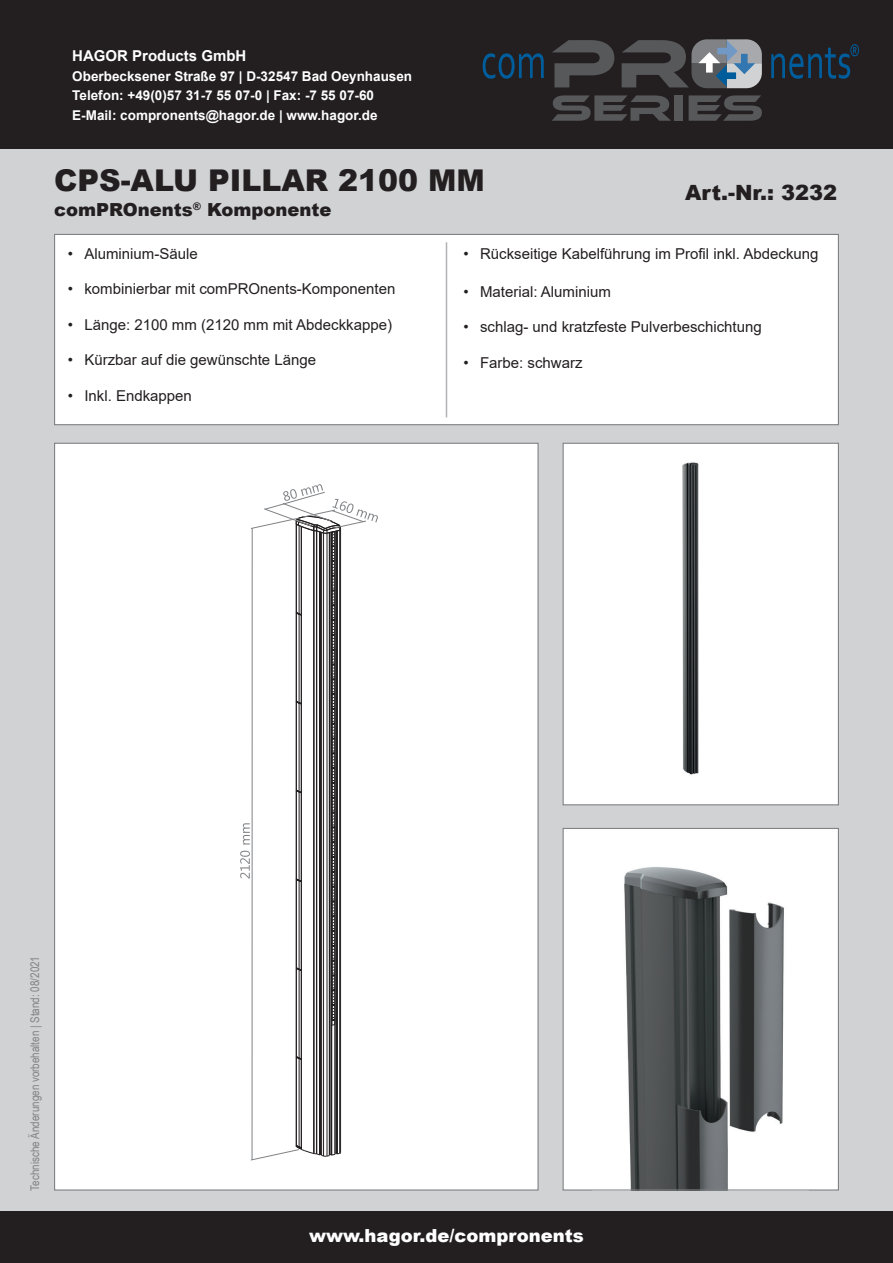
<style>
.page{position:relative;width:893px;height:1263px;background:#d1d2d4}
.page>*{position:absolute;margin:0;border:0;box-sizing:border-box;transform-origin:0 0}
.t1{font:900 30px "Arial";color:#231f20}
.t2{font:900 21px "Arial";color:#231f20}
.t3{font:900 18px "Arial";color:#fff}
.t4{font:900 18px "Arial";color:#231f20}
.t5{font:15px "Arial";color:#231f20}
.t6{font:700 15px "Arial";color:#fff}
.t7{font:700 13.5px/19.5px "Arial";color:#fff}
.t8{font:12px "Arial Narrow";color:#808285}
</style>
<div class="page">
<div style="left:0;top:1212px;width:893px;height:51px;background:#231f20"></div>
<div style="left:0;top:0;width:893px;height:149px;background:#231f20"></div>
<svg style="left:483px;top:53px;width:61px;height:26px"></svg>
<svg style="left:552px;top:40px;width:62px;height:47px"></svg>
<svg style="left:771px;top:44px;width:88px;height:35px"></svg>
<svg style="left:552px;top:95px;width:119px;height:26px"></svg>
<div style="left:674px;top:95px;width:9px;height:26px;background:#57585a"></div>
<svg style="left:689px;top:95px;width:73px;height:26px"></svg>
<svg style="left:622px;top:39px;width:140px;height:49px"></svg>
<div style="left:563px;top:443px;width:275px;height:362px;background:#fff"></div>
<img style="left:682px;top:462px;width:17px;height:313px">
<div style="left:563px;top:443px;width:276px;height:362px;border:1px solid #808285"></div>
<div style="left:55px;top:443px;width:483px;height:747px;background:#fff"></div>
<hr style="left:296px;top:968px;width:1px;height:88px;background:#231f20">
<hr style="left:296px;top:1057px;width:1px;height:88px;background:#231f20">
<hr style="left:299px;top:970px;width:1px;height:88px;background:#231f20">
<hr style="left:299px;top:1058px;width:1px;height:89px;background:#231f20">
<hr style="left:301px;top:526px;width:1px;height:623px;background:#231f20">
<hr style="left:313px;top:531px;width:1px;height:622px;background:#231f20">
<hr style="left:314px;top:531px;width:1px;height:622px;background:#231f20">
<hr style="left:316px;top:531px;width:1px;height:623px;background:#231f20">
<hr style="left:319px;top:532px;width:1px;height:623px;background:#231f20">
<hr style="left:320px;top:532px;width:1px;height:623px;background:#231f20">
<hr style="left:321px;top:532px;width:1px;height:623px;background:#231f20">
<hr style="left:323px;top:533px;width:1px;height:623px;background:#231f20">
<hr style="left:327px;top:533px;width:1px;height:623px;background:#231f20">
<hr style="left:329px;top:532px;width:1px;height:622px;background:#231f20">
<hr style="left:330px;top:532px;width:1px;height:623px;background:#231f20">
<hr style="left:331px;top:532px;width:1px;height:623px;background:#231f20">
<hr style="left:334px;top:531px;width:1px;height:623px;background:#231f20">
<hr style="left:335px;top:531px;width:1px;height:622px;background:#231f20">
<hr style="left:336px;top:531px;width:1px;height:623px;background:#231f20">
<hr style="left:337px;top:531px;width:1px;height:623px;background:#231f20">
<hr style="left:339px;top:530px;width:1px;height:623px;background:#231f20">
<hr style="left:340px;top:530px;width:1px;height:623px;background:#231f20">
<svg style="left:295px;top:1054px;width:6px;height:6px"></svg>
<hr style="left:252px;top:528px;width:1px;height:632px;background:#808285">
<svg style="left:250px;top:1143px;width:91px;height:18px"></svg>
<svg style="left:240px;top:484px;width:138px;height:542px"></svg>
<div style="left:55px;top:234px;width:783px;height:191px;background:#fff"></div>
<div style="left:54px;top:234px;width:785px;height:191px;border:1px solid #808285"></div>
<hr style="left:446px;top:242px;width:1px;height:175px;background:#b0b1b5">
<div style="left:563px;top:828px;width:275px;height:362px;background:#fff"></div>
<img style="left:624px;top:867px;width:160px;height:321px">
<div style="left:563px;top:828px;width:276px;height:362px;border:1px solid #808285"></div>
<p class="t6" style="left:72px;top:45px;width:176px">HAGOR Products GmbH</p>
<p class="t7" style="left:72px;top:66px;width:341px">Oberbecksener Straße 97 | D-32547 Bad Oeynhausen<br>Telefon: +49(0)57 31-7 55 07-0 | Fax: -7 55 07-60<br>E-Mail: compronents@hagor.de | www.hagor.de</p>
<h1 class="t1" style="left:54px;top:158px;width:432px">CPS-ALU PILLAR 2100 MM</h1>
<p class="t4" style="left:54px;top:197px;width:279px">comPROnents<sup>®</sup> Komponente</p>
<h2 class="t2" style="left:685px;top:177px;width:154px">Art.-Nr.: 3232</h2>
<p class="t5" style="left:68px;top:243px;width:131px">• Aluminium-Säule</p>
<p class="t5" style="left:68px;top:279px;width:329px">• kombinierbar mit comPROnents-Komponenten</p>
<p class="t5" style="left:68px;top:314px;width:326px">• Länge: 2100 mm (2120 mm mit Abdeckkappe)</p>
<p class="t5" style="left:68px;top:350px;width:250px">• Kürzbar auf die gewünschte Länge</p>
<p class="t5" style="left:68px;top:385px;width:126px">• Inkl. Endkappen</p>
<p class="t5" style="left:463px;top:243px;width:357px">• Rückseitige Kabelführung im Profil inkl. Abdeckung</p>
<p class="t5" style="left:463px;top:281px;width:149px">• Material: Aluminium</p>
<p class="t5" style="left:463px;top:317px;width:300px">• schlag- und kratzfeste Pulverbeschichtung</p>
<p class="t5" style="left:463px;top:352px;width:121px">• Farbe: schwarz</p>
<p class="t8" style="left:26px;top:1190px;width:236px;rotate:-90deg">Technische Änderungen vorbehalten | Stand: 08/2021</p>
<p class="t3" style="left:309px;top:1222px;width:276px">www.hagor.de/compronents</p>
</div>
